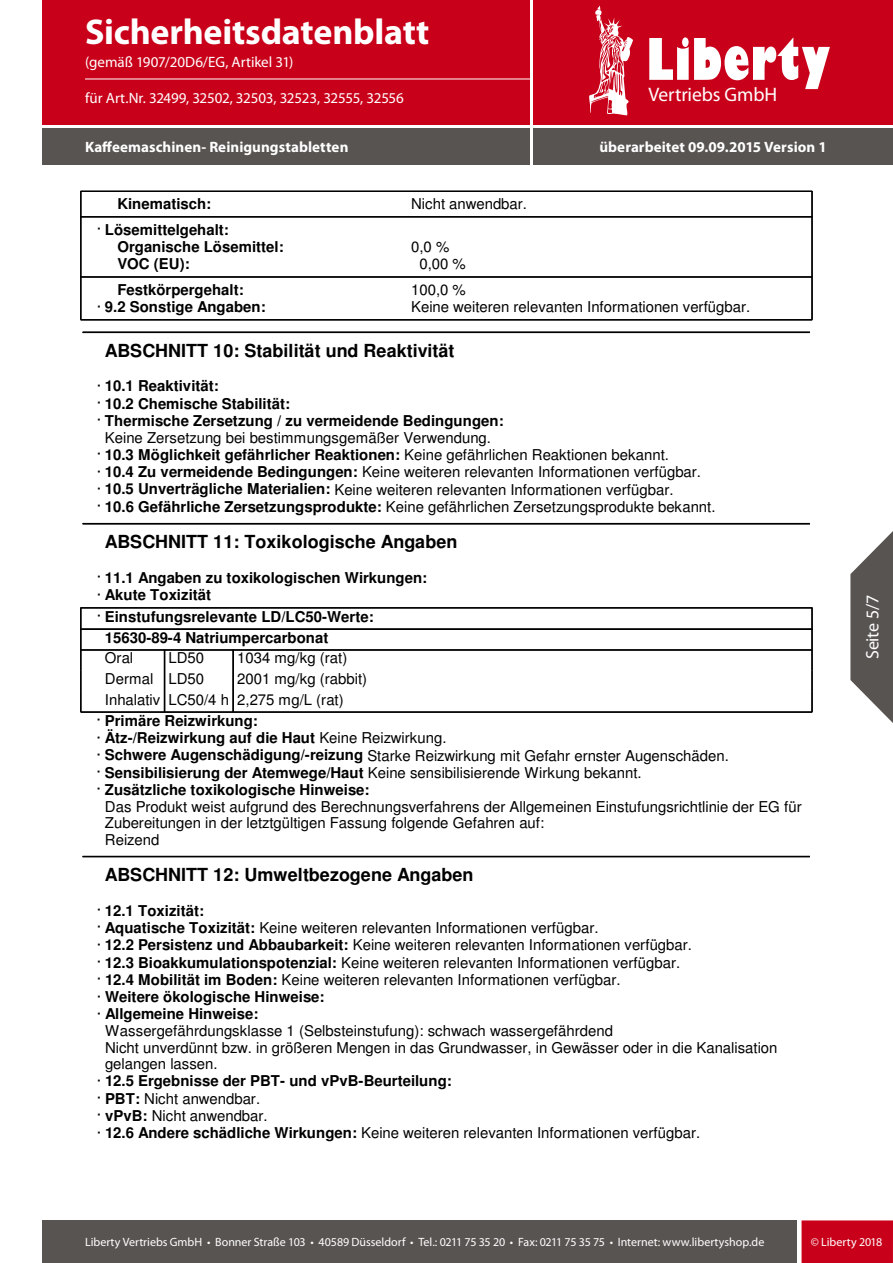
<style>
.page{position:relative;width:893px;height:1263px;background:#fff}
.page>*{position:absolute;margin:0;border:0;box-sizing:border-box;transform-origin:0 0}
.t1{font:700 36px "Myriad Pro";letter-spacing:-.005em;color:#fff}
.t2{font:19.65px "Myriad Pro";letter-spacing:-.005em;color:#fff}
.t3{font:700 18px "Helvetica";color:#000}
.t4{font:18px "Myriad Pro";letter-spacing:-.01em;color:#fff}
.t5{font:15px "Helvetica";color:#000}
.t6{font:700 15px/17.2px "Helvetica";color:#000}
.t7{font:15px "Myriad Pro";letter-spacing:-.005em;color:#fff}
.t8{font:700 15px "Myriad Pro";letter-spacing:.005em;color:#fff}
.t9{font:12px "Myriad Pro";color:#fff}
.s1{font-weight:400}
.s2{font-weight:700}
</style>
<div class="page">
<div style="left:533px;top:0;width:360px;height:124px;background:#c90019"></div>
<div style="left:43px;top:0;width:487px;height:124px;background:#c90019"></div>
<hr style="left:85px;top:79px;width:446px;height:1px;background:#fff">
<div style="left:533px;top:128px;width:360px;height:37px;background:#585452"></div>
<div style="left:43px;top:128px;width:487px;height:37px;background:#585452"></div>
<svg style="left:850px;top:531px;width:43px;height:192px"></svg>
<div style="left:801px;top:1220px;width:92px;height:43px;background:#c90019"></div>
<div style="left:43px;top:1220px;width:754px;height:43px;background:#585452"></div>
<svg style="left:649px;top:37px;width:181px;height:52px"></svg>
<svg style="left:589px;top:6px;width:44px;height:109px"></svg>
<hr style="left:81px;top:191px;width:731px;height:1px;background:#000">
<hr style="left:81px;top:216px;width:731px;height:1px;background:#000">
<hr style="left:81px;top:217px;width:731px;height:1px;background:#000">
<hr style="left:81px;top:277px;width:731px;height:1px;background:#000">
<hr style="left:81px;top:319px;width:731px;height:1px;background:#000">
<hr style="left:81px;top:320px;width:731px;height:1px;background:#000">
<hr style="left:80px;top:191px;width:1px;height:129px;background:#000">
<hr style="left:81px;top:191px;width:1px;height:129px;background:#000">
<hr style="left:812px;top:191px;width:1px;height:129px;background:#000">
<hr style="left:83px;top:332px;width:727px;height:1px;background:#000">
<hr style="left:83px;top:523px;width:727px;height:1px;background:#000">
<hr style="left:83px;top:524px;width:727px;height:1px;background:#000">
<hr style="left:81px;top:607px;width:731px;height:1px;background:#000">
<hr style="left:81px;top:608px;width:731px;height:1px;background:#000">
<hr style="left:81px;top:629px;width:731px;height:1px;background:#000">
<hr style="left:81px;top:649px;width:731px;height:1px;background:#000">
<hr style="left:81px;top:650px;width:731px;height:1px;background:#000">
<hr style="left:81px;top:712px;width:731px;height:1px;background:#000">
<svg style="left:80px;top:608px;width:2px;height:104px"></svg>
<svg style="left:812px;top:608px;width:1px;height:104px"></svg>
<svg style="left:164px;top:651px;width:1px;height:61px"></svg>
<svg style="left:233px;top:651px;width:1px;height:61px"></svg>
<hr style="left:83px;top:856px;width:727px;height:1px;background:#000">
<h1 class="t1" style="left:85px;top:18px;width:346px">Sicherheitsdatenblatt</h1>
<p class="t7" style="left:85px;top:52px;width:210px">(gemäß 1907/20D6/EG, Artikel 31)</p>
<p class="t7" style="left:85px;top:88px;width:320px">für Art.Nr. 32499, 32502, 32503, 32523, 32555, 32556</p>
<h2 class="t2" style="left:648px;top:87px;width:130px">Vertriebs GmbH</h2>
<p class="t8" style="left:85px;top:141px;width:265px">Kafeemaschinen- Reinigungstabletten</p>
<p class="t8" style="left:599px;top:141px;width:229px">überarbeitet 09.09.2015 Version 1</p>
<p class="t6" style="left:117px;top:195px;width:95px">Kinematisch:</p>
<p class="t5" style="left:411px;top:196px;width:117px">Nicht anwendbar.</p>
<p class="t6" style="left:117px;top:221px;width:168px;text-indent:-21px"><span class="s1">·</span> Lösemittelgehalt:<br>Organische Lösemittel:</p>
<p class="t5" style="left:411px;top:238px;width:40px">0,0 %</p>
<p class="t6" style="left:117px;top:255px;width:74px">VOC (EU):</p>
<p class="t5" style="left:419px;top:256px;width:48px">0,00 %</p>
<p class="t6" style="left:117px;top:281px;width:128px">Festkörpergehalt:</p>
<p class="t5" style="left:411px;top:281px;width:56px">100,0 %</p>
<p class="t6" style="left:97px;top:298px;width:170px"><span class="s1">·</span> 9.2 Sonstige Angaben:</p>
<p class="t5" style="left:411px;top:298px;width:341px">Keine weiteren relevanten Informationen verfügbar.</p>
<p class="t3" style="left:105px;top:340px;width:351px">ABSCHNITT 10: Stabilität und Reaktivität</p>
<p class="t6" style="left:97px;top:378px;width:124px"><span class="s1">·</span> 10.1 Reaktivität:</p>
<p class="t6" style="left:97px;top:395px;width:195px"><span class="s1">·</span> 10.2 Chemische Stabilität:</p>
<p class="t6" style="left:97px;top:412px;width:408px"><span class="s1">·</span> Thermische Zersetzung / zu vermeidende Bedingungen:</p>
<p class="t5" style="left:105px;top:429px;width:388px">Keine Zersetzung bei bestimmungsgemäßer Verwendung.</p>
<p class="t6" style="left:97px;top:446px;width:574px"><span class="s1">·</span> 10.3 Möglichkeit gefährlicher Reaktionen: <span class="s1">Keine gefährlichen Reaktionen bekannt.</span></p>
<p class="t5" style="left:97px;top:464px;width:606px">· <span class="s2">10.4 Zu vermeidende Bedingungen:</span> Keine weiteren relevanten Informationen verfügbar.</p>
<p class="t5" style="left:97px;top:481px;width:578px">· <span class="s2">10.5 Unverträgliche Materialien:</span> Keine weiteren relevanten Informationen verfügbar.</p>
<p class="t5" style="left:97px;top:498px;width:620px">· <span class="s2">10.6 Gefährliche Zersetzungsprodukte:</span> Keine gefährlichen Zersetzungsprodukte bekannt.</p>
<p class="t3" style="left:105px;top:532px;width:354px">ABSCHNITT 11: Toxikologische Angaben</p>
<p class="t6" style="left:97px;top:569px;width:332px"><span class="s1">·</span> 11.1 Angaben zu toxikologischen Wirkungen: <span class="s1">·</span> Akute Toxizität</p>
<p class="t6" style="left:105px;top:605px;width:270px;line-height:21.5px;text-indent:-8px"><span class="s1">·</span> Einstufungsrelevante LD/LC50-Werte:<br>15630-89-4 Natriumpercarbonat</p>
<p class="t5" style="left:105px;top:649px;width:30px">Oral</p>
<p class="t5" style="left:168px;top:649px;width:37px">LD50</p>
<p class="t5" style="left:237px;top:649px;width:112px">1034 mg/kg (rat)</p>
<p class="t5" style="left:105px;top:670px;width:101px">Dermal LD50</p>
<p class="t5" style="left:237px;top:670px;width:131px">2001 mg/kg (rabbit)</p>
<p class="t5" style="left:105px;top:691px;width:240px">Inhalativ LC50/4 h 2,275 mg/L (rat)</p>
<p class="t6" style="left:97px;top:712px;width:163px"><span class="s1">·</span> Primäre Reizwirkung:</p>
<p class="t6" style="left:97px;top:729px;width:351px"><span class="s1">·</span> Ätz-/Reizwirkung auf die Haut <span class="s1">Keine Reizwirkung.</span></p>
<p class="t5" style="left:97px;top:747px;width:634px">· <span class="s2">Schwere Augenschädigung/-reizung</span> Starke Reizwirkung mit Gefahr ernster Augenschäden.</p>
<p class="t5" style="left:97px;top:764px;width:547px">· <span class="s2">Sensibilisierung der Atemwege/Haut</span> Keine sensibilisierende Wirkung bekannt.</p>
<p class="t6" style="left:97px;top:781px;width:274px"><span class="s1">·</span> Zusätzliche toxikologische Hinweise:</p>
<p class="t5" style="left:105px;top:798px;width:698px">Das Produkt weist aufgrund des Berechnungsverfahrens der Allgemeinen Einstufungsrichtlinie der EG für</p>
<p class="t5" style="left:105px;top:814px;width:441px">Zubereitungen in der letztgültigen Fassung folgende Gefahren auf:</p>
<p class="t5" style="left:105px;top:831px;width:56px">Reizend</p>
<p class="t3" style="left:105px;top:865px;width:370px">ABSCHNITT 12: Umweltbezogene Angaben</p>
<p class="t6" style="left:97px;top:902px;width:109px"><span class="s1">·</span> 12.1 Toxizität:</p>
<p class="t5" style="left:97px;top:919px;width:503px">· <span class="s2">Aquatische Toxizität:</span> Keine weiteren relevanten Informationen verfügbar.</p>
<p class="t5" style="left:97px;top:937px;width:597px">· <span class="s2">12.2 Persistenz und Abbaubarkeit:</span> Keine weiteren relevanten Informationen verfügbar.</p>
<p class="t5" style="left:97px;top:954px;width:585px">· <span class="s2">12.3 Bioakkumulationspotenzial:</span> Keine weiteren relevanten Informationen verfügbar.</p>
<p class="t5" style="left:97px;top:971px;width:525px">· <span class="s2">12.4 Mobilität im Boden:</span> Keine weiteren relevanten Informationen verfügbar.</p>
<p class="t6" style="left:97px;top:988px;width:229px"><span class="s1">·</span> Weitere ökologische Hinweise:</p>
<p class="t6" style="left:97px;top:1005px;width:163px"><span class="s1">·</span> Allgemeine Hinweise:</p>
<p class="t5" style="left:105px;top:1022px;width:509px">Wassergefährdungsklasse 1 (Selbsteinstufung): schwach wassergefährdend</p>
<p class="t5" style="left:105px;top:1039px;width:674px">Nicht unverdünnt bzw. in größeren Mengen in das Grundwasser, in Gewässer oder in die Kanalisation</p>
<p class="t5" style="left:105px;top:1055px;width:114px">gelangen lassen.</p>
<p class="t6" style="left:97px;top:1072px;width:357px"><span class="s1">·</span> 12.5 Ergebnisse der PBT- und vPvB-Beurteilung:</p>
<p class="t5" style="left:97px;top:1090px;width:165px">· <span class="s2">PBT:</span> Nicht anwendbar.</p>
<p class="t5" style="left:97px;top:1107px;width:172px">· <span class="s2">vPvB:</span> Nicht anwendbar.</p>
<p class="t5" style="left:97px;top:1124px;width:605px">· <span class="s2">12.6 Andere schädliche Wirkungen:</span> Keine weiteren relevanten Informationen verfügbar.</p>
<p class="t4" style="left:861px;top:659px;width:66px;rotate:-90deg">Seite 5/7</p>
<p class="t9" style="left:85px;top:1235px;width:681px">Liberty Vertriebs GmbH • Bonner Straße 103 • 40589 Düsseldorf • Tel.: 0211 75 35 20 • Fax: 0211 75 35 75 • Internet: www.libertyshop.de</p>
<p class="t9" style="left:811px;top:1238px;width:73px">© Liberty 2018</p>
</div>
